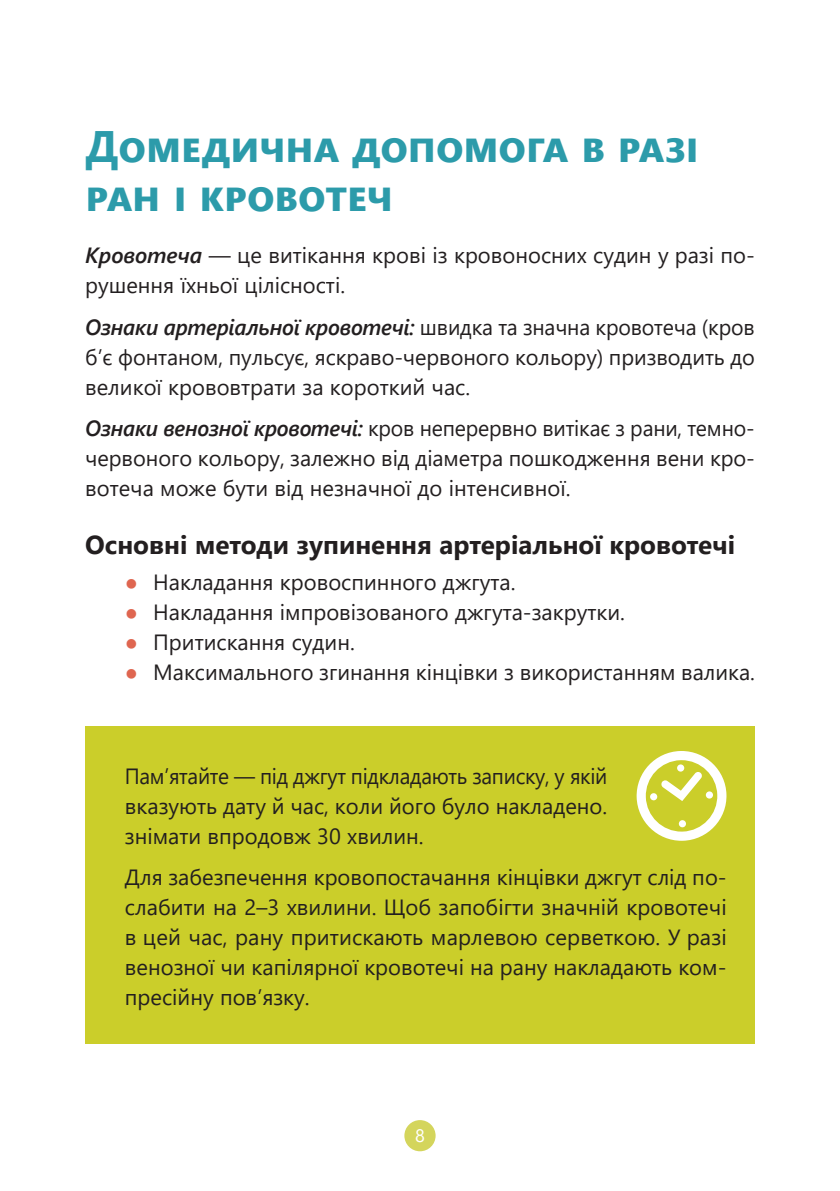
<style>
.page{position:relative;width:840px;height:1191px;background:#fff}
.page>*{position:absolute;margin:0;border:0;box-sizing:border-box;transform-origin:0 0}
.t1{font:700 44px/48px "Segoe UI";color:#2c9baa}
.t2{font:700 26px "Segoe UI";color:#231f20}
.t3{font:22px/30px "Segoe UI";color:#231f20;text-align:justify}
.t4{font:22px/30px "Segoe UI";color:#231f20;text-align:justify;scale:.95 1}
.t5{font:18px "Segoe UI";color:#fff}
.s1{font-weight:600;font-style:italic}
.s2{color:#df6650}
</style>
<div class="page">
<div style="left:404px;top:1120px;width:31px;height:31px;background:#d4d55c;border-radius:50%"></div>
<div style="left:85px;top:726px;width:669px;height:317px;background:#cbce2a"></div>
<svg style="left:636px;top:751px;width:90px;height:89px"></svg>
<h1 class="t1" style="left:85px;top:119px;width:615px">Домедична допомога в разі ран і кровотеч</h1>
<p class="t3" style="left:85px;top:238px;width:670px"><span class="s1">Кровотеча</span> — це витікання крові із кровоносних судин у разі по&shy;рушення їхньої цілісності.</p>
<p class="t3" style="left:85px;top:310px;width:671px"><span class="s1">Ознаки артеріальної кровотечі:</span> швидка та значна кровотеча (кров б’є фонтаном, пульсує, яскраво-червоного кольору) призводить до великої крововтрати за короткий час.</p>
<p class="t3" style="left:85px;top:411px;width:670px"><span class="s1">Ознаки венозної кровотечі:</span> кров неперервно витікає з рани, темно&shy;червоного кольору, залежно від діаметра пошкодження вени кро&shy;вотеча може бути від незначної до інтенсивної.</p>
<p class="t2" style="left:85px;top:520px;width:651px">Основні методи зупинення артеріальної кровотечі</p>
<p class="t3" style="left:125px;top:565px;width:392px"><span class="s2">●</span> Накладання кровоспинного джгута.</p>
<p class="t3" style="left:125px;top:595px;width:501px"><span class="s2">●</span> Накладання імпровізованого джгута-закрутки.</p>
<p class="t3" style="left:125px;top:625px;width:231px"><span class="s2">●</span> Притискання судин.</p>
<p class="t3" style="left:125px;top:655px;width:631px"><span class="s2">●</span> Максимального згинання кінцівки з використанням валика.</p>
<p class="t4" style="left:125px;top:759px;width:509px">Пам’ятайте — під джгут підкладають записку, у якій вказують дату й час, коли його було накладено. знімати впродовж 30 хвилин.</p>
<p class="t3" style="left:125px;top:860px;width:603px">Для забезпечення кровопостачання кінцівки джгут слід по&shy;слабити на 2–3 хвилини. Щоб запобігти значній кровотечі в цей час, рану притискають марлевою серветкою. У разі венозної чи капілярної кровотечі на рану накладають ком&shy;пресійну пов’язку.</p>
<p class="t5" style="left:415px;top:1118px;width:11px">8</p>
</div>
